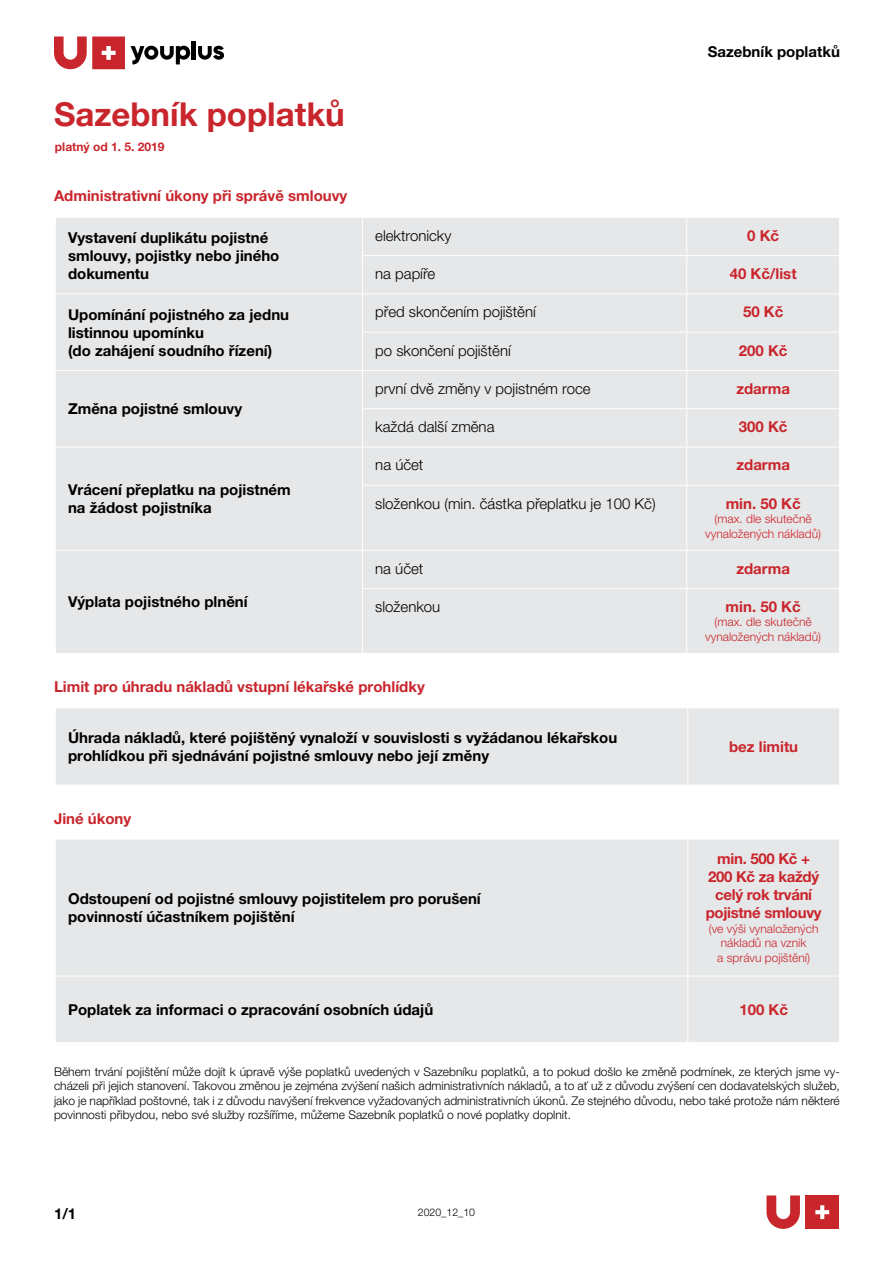
<style>
.page{position:relative;width:893px;height:1263px;background:#fff}
.page>*{position:absolute;margin:0;border:0;box-sizing:border-box;transform-origin:0 0}
.t1{font:700 33px "Helvetica Neue LT Pro";color:#c9252c}
.t2{font:700 15px/18px "Helvetica Neue LT Pro";color:#000}
.t3{font:700 15px "Helvetica Neue LT Pro";color:#c9252c}
.t4{font:300 15px "Helvetica Neue LT Pro";color:#000}
.t5{font:700 15px/18px "Helvetica Neue LT Pro";letter-spacing:-.02em;color:#c9252c;text-align:center}
.t6{font:300 12px/14.4px "Helvetica Neue LT Pro";color:#000;text-align:justify}
.t7{font:300 12px/14.4px "Helvetica Neue LT Pro";color:#c9252c;text-align:center}
.t8{font:300 12px/14.4px "Helvetica Neue LT Pro";color:#d2232a;text-align:center}
.t9{font:700 12px "Helvetica Neue LT Pro";color:#c9252c}
.t10{font:300 10.5px "Helvetica Neue LT Pro";color:#000}
</style>
<div class="page">
<svg style="left:54px;top:37px;width:71px;height:32px"></svg>
<hr style="left:192px;top:41px;width:4px;height:19px;background:#000">
<svg style="left:198px;top:46px;width:26px;height:14px"></svg>
<svg style="left:131px;top:46px;width:59px;height:18px"></svg>
<svg style="left:766px;top:1195px;width:34px;height:34px"></svg>
<div style="left:806px;top:1195px;width:33px;height:34px;background:#c9252c"></div>
<svg style="left:815px;top:1205px;width:14px;height:14px"></svg>
<div style="left:56px;top:218px;width:783px;height:435px;background:#e6e7e8"></div>
<hr style="left:362px;top:218px;width:1px;height:37px;background:#fff">
<hr style="left:686px;top:218px;width:1px;height:37px;background:#fff">
<hr style="left:362px;top:256px;width:1px;height:38px;background:#fff">
<hr style="left:686px;top:256px;width:1px;height:38px;background:#fff">
<hr style="left:362px;top:294px;width:1px;height:38px;background:#fff">
<hr style="left:686px;top:294px;width:1px;height:38px;background:#fff">
<hr style="left:362px;top:333px;width:1px;height:37px;background:#fff">
<hr style="left:686px;top:333px;width:1px;height:37px;background:#fff">
<hr style="left:362px;top:371px;width:1px;height:37px;background:#fff">
<hr style="left:686px;top:371px;width:1px;height:37px;background:#fff">
<hr style="left:362px;top:409px;width:1px;height:38px;background:#fff">
<hr style="left:686px;top:409px;width:1px;height:38px;background:#fff">
<hr style="left:362px;top:447px;width:1px;height:38px;background:#fff">
<hr style="left:686px;top:447px;width:1px;height:38px;background:#fff">
<hr style="left:362px;top:486px;width:1px;height:64px;background:#fff">
<hr style="left:686px;top:486px;width:1px;height:64px;background:#fff">
<hr style="left:362px;top:551px;width:1px;height:37px;background:#fff">
<hr style="left:686px;top:551px;width:1px;height:37px;background:#fff">
<hr style="left:362px;top:589px;width:1px;height:64px;background:#fff">
<hr style="left:686px;top:589px;width:1px;height:64px;background:#fff">
<hr style="left:362px;top:255px;width:325px;height:1px;background:#fff">
<hr style="left:687px;top:255px;width:153px;height:1px;background:#fff">
<hr style="left:55px;top:294px;width:307px;height:1px;background:#fff">
<hr style="left:362px;top:294px;width:325px;height:1px;background:#fff">
<hr style="left:687px;top:294px;width:153px;height:1px;background:#fff">
<hr style="left:362px;top:332px;width:325px;height:1px;background:#fff">
<hr style="left:687px;top:332px;width:153px;height:1px;background:#fff">
<hr style="left:55px;top:370px;width:307px;height:1px;background:#fff">
<hr style="left:362px;top:370px;width:325px;height:1px;background:#fff">
<hr style="left:687px;top:370px;width:153px;height:1px;background:#fff">
<hr style="left:362px;top:408px;width:325px;height:1px;background:#fff">
<hr style="left:687px;top:408px;width:153px;height:1px;background:#fff">
<hr style="left:55px;top:447px;width:307px;height:1px;background:#fff">
<hr style="left:362px;top:447px;width:325px;height:1px;background:#fff">
<hr style="left:687px;top:447px;width:153px;height:1px;background:#fff">
<hr style="left:362px;top:485px;width:325px;height:1px;background:#fff">
<hr style="left:687px;top:485px;width:153px;height:1px;background:#fff">
<hr style="left:55px;top:550px;width:307px;height:1px;background:#fff">
<hr style="left:362px;top:550px;width:325px;height:1px;background:#fff">
<hr style="left:687px;top:550px;width:153px;height:1px;background:#fff">
<hr style="left:362px;top:588px;width:325px;height:1px;background:#fff">
<hr style="left:687px;top:588px;width:153px;height:1px;background:#fff">
<div style="left:56px;top:708px;width:783px;height:77px;background:#e6e7e8"></div>
<hr style="left:687px;top:708px;width:1px;height:77px;background:#fff">
<div style="left:56px;top:840px;width:783px;height:202px;background:#e6e7e8"></div>
<hr style="left:687px;top:839px;width:1px;height:137px;background:#fff">
<hr style="left:687px;top:976px;width:1px;height:66px;background:#fff">
<hr style="left:55px;top:976px;width:633px;height:1px;background:#fff">
<hr style="left:688px;top:976px;width:152px;height:1px;background:#fff">
<h1 class="t1" style="left:54px;top:93px;width:292px">Sazebník poplatků</h1>
<p class="t9" style="left:55px;top:139px;width:111px">platný od 1. 5. 2019</p>
<p class="t3" style="left:54px;top:187px;width:295px">Administrativní úkony při správě smlouvy</p>
<p class="t2" style="left:708px;top:43px;width:134px">Sazebník poplatků</p>
<p class="t2" style="left:68px;top:228px;width:213px">Vystavení duplikátu pojistné smlouvy, pojistky nebo jiného dokumentu</p>
<p class="t4" style="left:375px;top:226px;width:78px">elektronicky</p>
<p class="t3" style="left:747px;top:226px;width:33px">0 Kč</p>
<p class="t4" style="left:375px;top:265px;width:62px">na papíře</p>
<p class="t3" style="left:730px;top:264px;width:68px">40 Kč/list</p>
<p class="t2" style="left:68px;top:305px;width:223px">Upomínání pojistného za jednu listinnou upomínku<br>(do zahájení soudního řízení)</p>
<p class="t4" style="left:375px;top:303px;width:162px">před skončením pojištění</p>
<p class="t3" style="left:743px;top:303px;width:42px">50 Kč</p>
<p class="t4" style="left:375px;top:341px;width:137px">po skončení pojištění</p>
<p class="t3" style="left:739px;top:341px;width:50px">200 Kč</p>
<p class="t2" style="left:68px;top:399px;width:176px">Změna pojistné smlouvy</p>
<p class="t2" style="left:68px;top:480px;width:224px">Vrácení přeplatku na pojistném na žádost pojistníka</p>
<p class="t2" style="left:68px;top:593px;width:181px">Výplata pojistného plnění</p>
<p class="t4" style="left:375px;top:379px;width:217px">první dvě změny v pojistném roce</p>
<p class="t3" style="left:736px;top:379px;width:55px">zdarma</p>
<p class="t4" style="left:375px;top:418px;width:121px">každá další změna</p>
<p class="t3" style="left:739px;top:418px;width:50px">300 Kč</p>
<p class="t4" style="left:375px;top:456px;width:50px">na účet</p>
<p class="t3" style="left:736px;top:456px;width:55px">zdarma</p>
<p class="t4" style="left:375px;top:494px;width:282px">složenkou (min. částka přeplatku je 100 Kč)</p>
<p class="t3" style="left:726px;top:494px;width:76px">min. 50 Kč</p>
<p class="t8" style="left:705px;top:511px;width:117px">(max. dle skutečně vynaložených nákladů)</p>
<p class="t4" style="left:375px;top:559px;width:50px">na účet</p>
<p class="t3" style="left:736px;top:559px;width:55px">zdarma</p>
<p class="t4" style="left:375px;top:597px;width:67px">složenkou</p>
<p class="t3" style="left:726px;top:597px;width:76px">min. 50 Kč</p>
<p class="t7" style="left:705px;top:615px;width:117px">(max. dle skutečně vynaložených nákladů)</p>
<p class="t3" style="left:54px;top:677px;width:372px">Limit pro úhradu nákladů vstupní lékařské prohlídky</p>
<p class="t2" style="left:68px;top:728px;width:551px">Úhrada nákladů, které pojištěný vynaloží v souvislosti s vyžádanou lékařskou prohlídkou při sjednávání pojistné smlouvy nebo její změny</p>
<p class="t3" style="left:54px;top:809px;width:79px">Jiné úkony</p>
<p class="t2" style="left:68px;top:889px;width:414px">Odstoupení od pojistné smlouvy pojistitelem pro porušení povinností účastníkem pojištění</p>
<p class="t3" style="left:729px;top:737px;width:71px">bez limitu</p>
<p class="t5" style="left:706px;top:850px;width:118px">min. 500 Kč +<br>200 Kč za každý celý rok trvání pojistné smlouvy</p>
<p class="t7" style="left:709px;top:921px;width:111px">(ve výši vynaložených nákladů na vznik<br>a správu pojištění)</p>
<p class="t2" style="left:68px;top:1000px;width:367px">Poplatek za informaci o zpracování osobních údajů</p>
<p class="t3" style="left:739px;top:1000px;width:50px">100 Kč</p>
<p class="t6" style="left:54px;top:1064px;width:787px">Během trvání pojištění může dojít k úpravě výše poplatků uvedených v Sazebníku poplatků, a to pokud došlo ke změně podmínek, ze kterých jsme vy&shy;cházeli při jejich stanovení. Takovou změnou je zejména zvýšení našich administrativních nákladů, a to ať už z důvodu zvýšení cen dodavatelských služeb, jako je například poštovné, tak i z důvodu navýšení frekvence vyžadovaných administrativních úkonů. Ze stejného důvodu, nebo také protože nám některé povinnosti přibydou, nebo své služby rozšíříme, můžeme Sazebník poplatků o nové poplatky doplnit.</p>
<p class="t2" style="left:54px;top:1204px;width:24px">1/1</p>
<p class="t10" style="left:418px;top:1206px;width:59px">2020_12_10</p>
</div>
